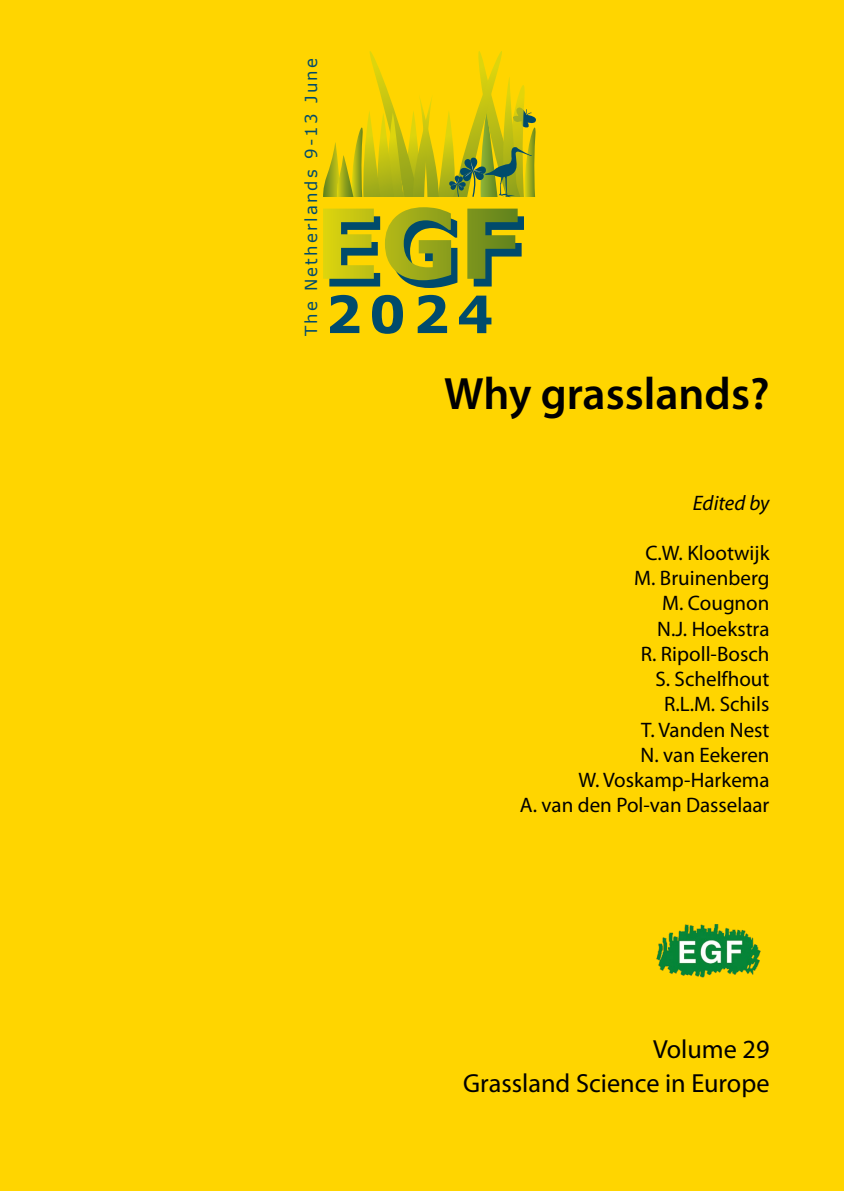
<style>
.page{position:relative;width:844px;height:1191px;background:#fff}
.page>*{position:absolute;margin:0;border:0;box-sizing:border-box;transform-origin:0 0}
.t1{font:700 51.45px "Verdana";color:#004b6c}
.t2{font:600 45.5px "Myriad Pro";color:#000}
.t3{font:26.25px/33.2px "Myriad Pro";color:#000;text-align:right}
.t4{font:21px/25.2px "Myriad Pro";color:#000;text-align:right}
.t5{font:italic 21px "Myriad Pro";color:#000}
.t6{font:16.62px "Verdana";letter-spacing:.13em;color:#004b6c}
</style>
<div class="page">
<div style="left:0;top:0;width:843px;height:1191px;background:#ffd500"></div>
<img style="left:656px;top:924px;width:105px;height:54px">
<svg style="left:323px;top:207px;width:201px;height:81px"></svg>
<svg style="left:323px;top:51px;width:213px;height:147px"></svg>
<p class="t6" style="left:300px;top:336px;width:279px;rotate:-90deg">The Netherlands 9-13 June</p>
<h1 class="t1" style="left:325px;top:281px;width:170px">2024</h1>
<h2 class="t2" style="left:444px;top:364px;width:327px">Why grasslands?</h2>
<p class="t5" style="left:692px;top:489px;width:78px">Edited by</p>
<p class="t4" style="left:519px;top:540px;width:251px">C.W. Klootwijk<br>M. Bruinenberg<br>M. Cougnon<br>N.J. Hoekstra<br>R. Ripoll-Bosch<br>S. Schelfhout<br>R.L.M. Schils<br>T. Vanden Nest<br>N. van Eekeren<br>W. Voskamp-Harkema<br>A. van den Pol-van Dasselaar</p>
<p class="t3" style="left:463px;top:1032px;width:307px">Volume 29<br>Grassland Science in Europe</p>
</div>
